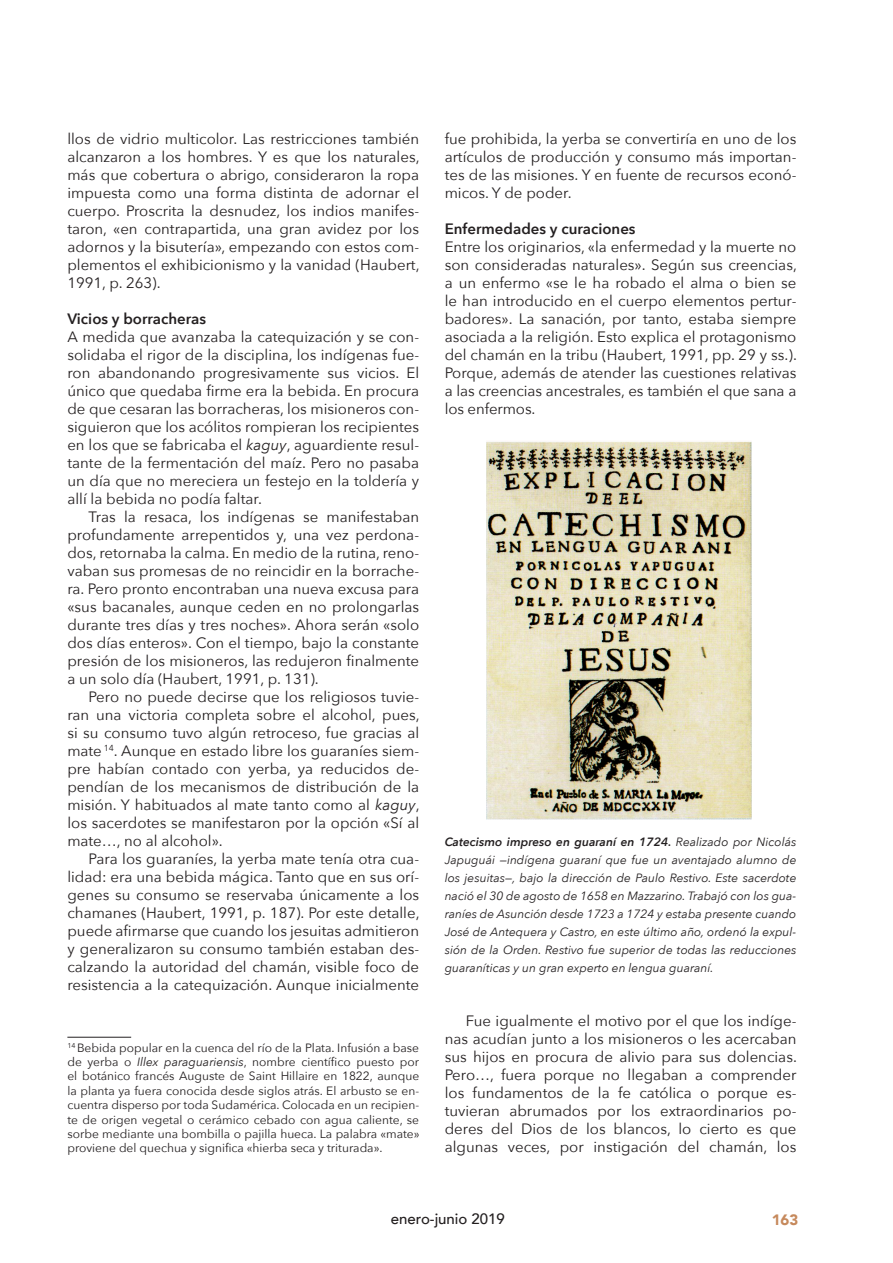
<style>
.page{position:relative;width:893px;height:1263px;background:#fff}
.page>*{position:absolute;margin:0;border:0;box-sizing:border-box;transform-origin:0 0}
.t1{font:15px/18px "Avenir Next";color:#231f20;text-align:justify}
.t2{font:600 15px "Avenir Next";color:#231f20}
.t3{font:500 15px "Avenir";color:#231f20}
.t4{font:900 15px "Avenir";color:#c6895c}
.Nota_al_pie{font:12px/14.4px "Avenir Next";color:#231f20;text-align:justify}
.t5{font:italic 12px/18px "Avenir Next";color:#231f20;text-align:justify}
.s1{font-style:italic}
.s2{font-weight:600}
</style>
<div class="page">
<hr style="left:67px;top:1037px;width:64px;height:1px;background:#231f20">
<img style="left:487px;top:441px;width:265px;height:379px">
<p class="t1" style="left:67px;top:129px;width:354px">llos de vidrio multicolor. Las restricciones también alcanzaron a los hombres. Y es que los naturales, más que cobertura o abrigo, consideraron la ropa impuesta como una forma distinta de adornar el cuerpo. Proscrita la desnudez, los indios manifes&shy;taron, «en contrapartida, una gran avidez por los adornos y la bisutería», empezando con estos com&shy;plementos el exhibicionismo y la vanidad (Haubert, 1991, p. 263).</p>
<p class="t2" style="left:67px;top:306px;width:140px">Vicios y borracheras</p>
<p class="t1" style="left:67px;top:327px;width:353px">A medida que avanzaba la catequización y se con&shy;solidaba el rigor de la disciplina, los indígenas fue&shy;ron abandonando progresivamente sus vicios. El único que quedaba firme era la bebida. En procura de que cesaran las borracheras, los misioneros con&shy;siguieron que los acólitos rompieran los recipientes en los que se fabricaba el <span class="s1">kaguy</span>, aguardiente resul&shy;tante de la fermentación del maíz. Pero no pasaba un día que no mereciera un festejo en la toldería y allí la bebida no podía faltar.</p>
<p class="t1" style="left:67px;top:507px;width:353px;text-indent:21px">Tras la resaca, los indígenas se manifestaban profundamente arrepentidos y, una vez perdona&shy;dos, retornaba la calma. En medio de la rutina, reno&shy;vaban sus promesas de no reincidir en la borrache&shy;ra. Pero pronto encontraban una nueva excusa para «sus bacanales, aunque ceden en no prolongarlas durante tres días y tres noches». Ahora serán «solo dos días enteros». Con el tiempo, bajo la constante presión de los misioneros, las redujeron finalmente a un solo día (Haubert, 1991, p. 131).</p>
<p class="t1" style="left:67px;top:687px;width:354px;text-indent:21px">Pero no puede decirse que los religiosos tuvie&shy;ran una victoria completa sobre el alcohol, pues, si su consumo tuvo algún retroceso, fue gracias al mate <sup>14</sup>. Aunque en estado libre los guaraníes siem&shy;pre habían contado con yerba, ya reducidos de&shy;pendían de los mecanismos de distribución de la misión. Y habituados al mate tanto como al <span class="s1">kaguy</span>, los sacerdotes se manifestaron por la opción «Sí al mate…, no al alcohol».</p>
<p class="t1" style="left:67px;top:849px;width:354px;text-indent:21px">Para los guaraníes, la yerba mate tenía otra cua&shy;lidad: era una bebida mágica. Tanto que en sus orí&shy;genes su consumo se reservaba únicamente a los chamanes (Haubert, 1991, p. 187). Por este detalle, puede afirmarse que cuando los jesuitas admitieron y generalizaron su consumo también estaban des&shy;calzando la autoridad del chamán, visible foco de resistencia a la catequización. Aunque inicialmente</p>
<p class="Nota_al_pie" style="left:67px;top:1040px;width:354px"><sup>14</sup> Bebida popular en la cuenca del río de la Plata. Infusión a base de yerba o <span class="s1">Illex paraguariensis</span>, nombre científico puesto por el botánico francés Auguste de Saint Hillaire en 1822, aunque la planta ya fuera conocida desde siglos atrás. El arbusto se en&shy;cuentra disperso por toda Sudamérica. Colocada en un recipien&shy;te de origen vegetal o cerámico cebado con agua caliente, se sorbe mediante una bombilla o pajilla hueca. La palabra «mate» proviene del quechua y significa «hierba seca y triturada».</p>
<p class="t1" style="left:445px;top:129px;width:353px">fue prohibida, la yerba se convertiría en uno de los artículos de producción y consumo más importan&shy;tes de las misiones. Y en fuente de recursos econó&shy;micos. Y de poder.</p>
<p class="t2" style="left:445px;top:216px;width:192px">Enfermedades y curaciones</p>
<p class="t1" style="left:445px;top:237px;width:354px">Entre los originarios, «la enfermedad y la muerte no son consideradas naturales». Según sus creencias, a un enfermo «se le ha robado el alma o bien se le han introducido en el cuerpo elementos pertur&shy;badores». La sanación, por tanto, estaba siempre asociada a la religión. Esto explica el protagonismo del chamán en la tribu (Haubert, 1991, pp. 29 y ss.).<br>Porque, además de atender las cuestiones relativas a las creencias ancestrales, es también el que sana a los enfermos.</p>
<p class="t5" style="left:445px;top:832px;width:353px"><span class="s2">Catecismo impreso en guaraní en 1724.</span> Realizado por Nicolás Japuguái —indígena guaraní que fue un aventajado alumno de los jesuitas—, bajo la dirección de Paulo Restivo. Este sacerdote nació el 30 de agosto de 1658 en Mazzarino. Trabajó con los gua&shy;raníes de Asunción desde 1723 a 1724 y estaba presente cuando José de Antequera y Castro, en este último año, ordenó la expul&shy;sión de la Orden. Restivo fue superior de todas las reducciones guaraníticas y un gran experto en lengua guaraní.</p>
<p class="t1" style="left:445px;top:1011px;width:354px;text-indent:21px">Fue igualmente el motivo por el que los indíge&shy;nas acudían junto a los misioneros o les acercaban sus hijos en procura de alivio para sus dolencias.<br>Pero…, fuera porque no llegaban a comprender los fundamentos de la fe católica o porque es&shy;tuvieran abrumados por los extraordinarios po&shy;deres del Dios de los blancos, lo cierto es que algunas veces, por instigación del chamán, los</p>
<p class="t3" style="left:391px;top:1206px;width:116px">enero-junio 2019</p>
<p class="t4" style="left:772px;top:1206px;width:28px">163</p>
</div>
